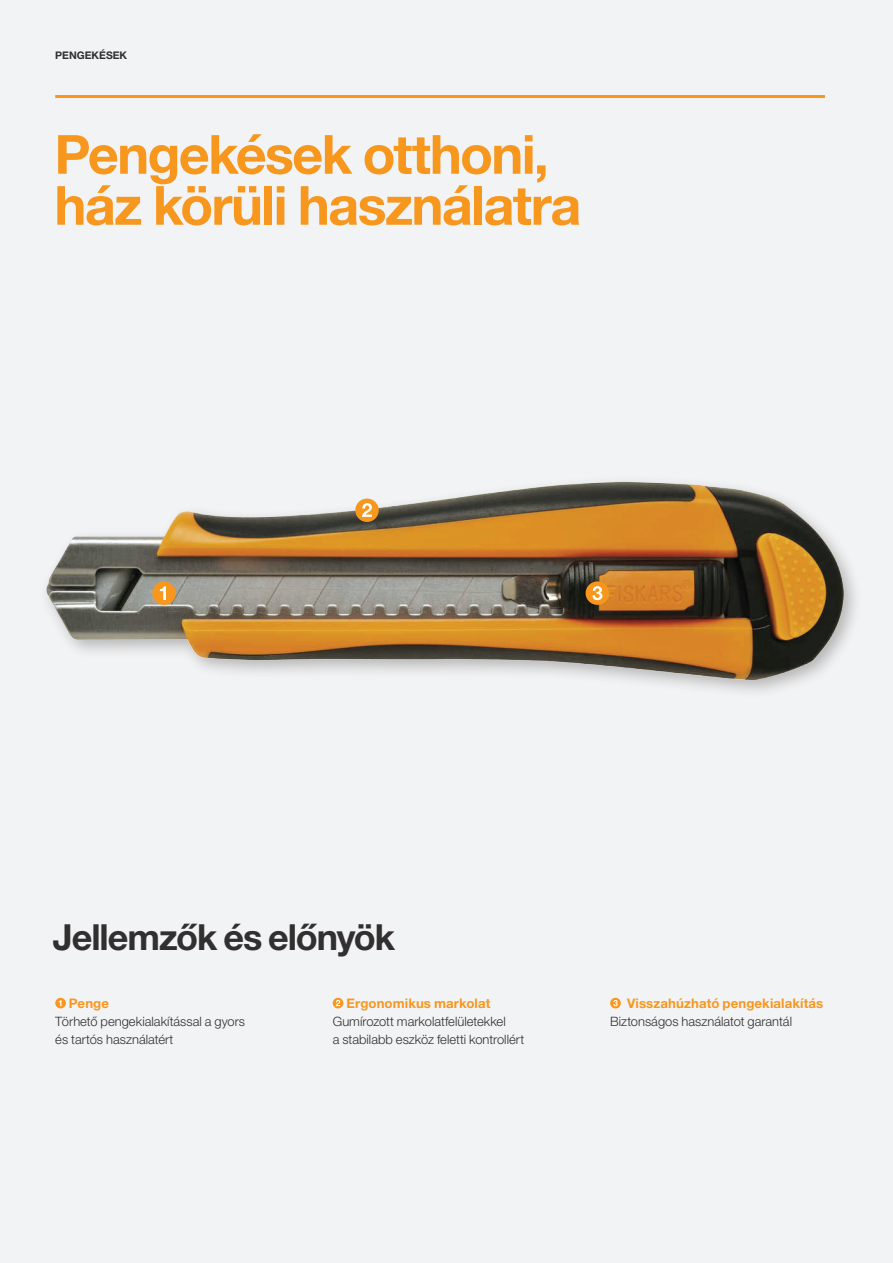
<style>
.page{position:relative;width:893px;height:1263px;background:#f2f3f4}
.page>*{position:absolute;margin:0;border:0;box-sizing:border-box;transform-origin:0 0}
._01_Title_36{font:700 54px/51px "Helvetica Neue LTW1 G";letter-spacing:-.03em;color:#f7971d}
.Category_sub-headlin{font:700 36px "Helvetica Neue LTW1 G";letter-spacing:-.03em;color:#312f30}
._05_Body_text_White{font:700 13.2px "Helvetica Neue LTW1 G";letter-spacing:.01em;color:#f7971d}
._05_Body_text_White-2{font:300 12.9px/18px "Helvetica Neue LTW1 G";color:#312f30}
.t1{font:700 10.5px "Helvetica Neue LTW1 G";color:#312f30}
</style>
<div class="page">
<hr style="left:55px;top:95px;width:770px;height:3px;background:#f7971d">
<svg style="left:55px;top:998px;width:11px;height:10px"></svg>
<svg style="left:59px;top:1000px;width:2px;height:6px"></svg>
<svg style="left:333px;top:998px;width:10px;height:10px"></svg>
<svg style="left:336px;top:1000px;width:4px;height:6px"></svg>
<div style="left:610px;top:998px;width:11px;height:10px;background:#f7971d;border-radius:50%"></div>
<svg style="left:613px;top:1000px;width:5px;height:6px"></svg>
<img style="left:46px;top:481px;width:804px;height:210px">
<div style="left:152px;top:581px;width:24px;height:24px;background:#f7971d;border-radius:50%"></div>
<svg style="left:160px;top:586px;width:6px;height:14px"></svg>
<div style="left:355px;top:498px;width:24px;height:24px;background:#f7971d;border-radius:50%"></div>
<svg style="left:362px;top:503px;width:10px;height:14px"></svg>
<div style="left:586px;top:581px;width:23px;height:24px;background:#f7971d;border-radius:50%"></div>
<svg style="left:592px;top:586px;width:10px;height:14px"></svg>
<p class="t1" style="left:55px;top:48px;width:73px">PENGEKÉSEK</p>
<p class="_01_Title_36" style="left:54px;top:129px;width:528px">Pengekések otthoni, ház körüli használatra</p>
<p class="Category_sub-headlin" style="left:53px;top:915px;width:344px">Jellemzők és előnyök</p>
<p class="_05_Body_text_White" style="left:69px;top:995px;width:42px">Penge</p>
<p class="_05_Body_text_White-2" style="left:55px;top:1012px;width:191px">Törhető pengekialakítással a gyors és tartós használatért</p>
<p class="_05_Body_text_White" style="left:346px;top:995px;width:146px">Ergonomikus markolat</p>
<p class="_05_Body_text_White-2" style="left:333px;top:1012px;width:193px">Gumírozott markolatfelületekkel<br>a stabilabb eszköz feletti kontrollért</p>
<p class="_05_Body_text_White" style="left:627px;top:995px;width:198px">Visszahúzható pengekialakítás</p>
<p class="_05_Body_text_White-2" style="left:610px;top:1012px;width:183px">Biztonságos használatot garantál</p>
</div>
